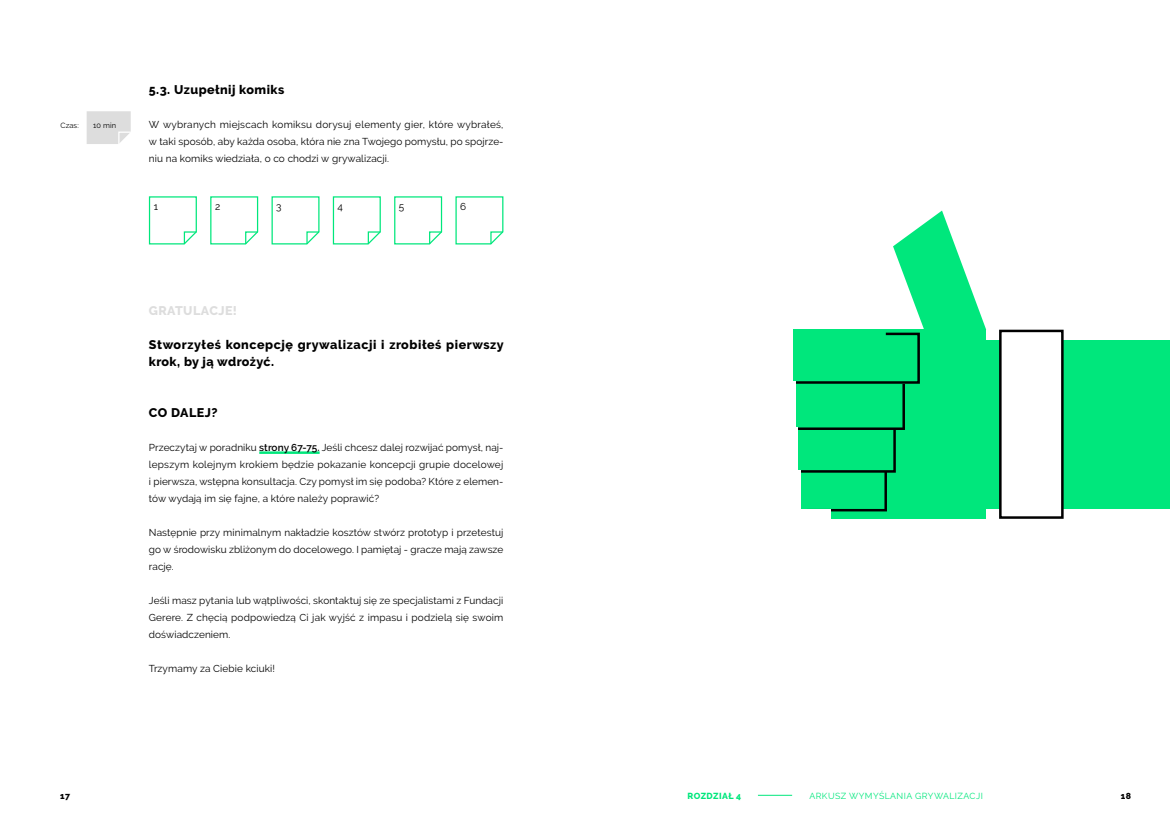
<style>
.page{position:relative;width:1170px;height:833px;background:#fff}
.page>*{position:absolute;margin:0;border:0;box-sizing:border-box;transform-origin:0 0}
.t1{font:800 12.5px/17px "Raleway";letter-spacing:.04em;color:#000}
.t2{font:800 12.5px "Raleway";letter-spacing:.035em;color:#ddd}
.t3{font:10px/17px "Raleway";letter-spacing:.01em;color:#000;text-align:justify}
.t4{font:8.75px "Raleway";letter-spacing:.05em;color:#00e77c}
.t5{font:800 8.75px "Raleway";letter-spacing:.05em;color:#00e77c}
.t6{font:800 8.75px "Raleway";color:#000}
.t7{font:7.5px "Raleway";letter-spacing:.01em;color:#000}
.s1{font-weight:600}
</style>
<div class="page">
<hr style="left:259px;top:451px;width:60px;height:3px;background:#00e77c">
<svg style="left:87px;top:111px;width:44px;height:33px"></svg>
<svg style="left:148px;top:196px;width:49px;height:49px"></svg>
<svg style="left:210px;top:196px;width:49px;height:49px"></svg>
<svg style="left:271px;top:196px;width:49px;height:49px"></svg>
<svg style="left:332px;top:196px;width:49px;height:49px"></svg>
<svg style="left:394px;top:196px;width:49px;height:49px"></svg>
<svg style="left:455px;top:196px;width:49px;height:49px"></svg>
<hr style="left:757px;top:795px;width:35px;height:1px;background:#00e77c">
<div style="left:793px;top:330px;width:193px;height:189px;background:#00e77c"></div>
<div style="left:977px;top:340px;width:192px;height:168px;background:#00e77c"></div>
<div style="left:1000px;top:331px;width:62px;height:186px;background:#fff"></div>
<div style="left:999px;top:330px;width:64px;height:189px;border:2px solid #000"></div>
<svg style="left:793px;top:210px;width:193px;height:175px"></svg>
<hr style="left:902px;top:384px;width:2px;height:45px;background:#000">
<hr style="left:793px;top:427px;width:111px;height:3px;background:#000">
<svg style="left:795px;top:426px;width:102px;height:87px"></svg>
<div style="left:790px;top:509px;width:40px;height:14px;background:#fff"></div>
<div style="left:790px;top:470px;width:10px;height:44px;background:#fff"></div>
<div style="left:787px;top:427px;width:11px;height:51px;background:#fff"></div>
<div style="left:784px;top:381px;width:11px;height:51px;background:#fff"></div>
<p class="t7" style="left:60px;top:121px;width:20px">Czas:</p>
<p class="t7" style="left:93px;top:121px;width:24px">10 min</p>
<p class="t1" style="left:149px;top:81px;width:137px">5.3. Uzupełnij komiks</p>
<p class="t3" style="left:149px;top:116px;width:356px">W wybranych miejscach komiksu dorysuj elementy gier, które wybrałeś, w taki sposób, aby każda osoba, która nie zna Twojego pomysłu, po spojrze&shy;niu na komiks wiedziała, o co chodzi w grywalizacji.</p>
<p class="t3" style="left:154px;top:198px;width:6px">1</p>
<p class="t3" style="left:215px;top:198px;width:7px">2</p>
<p class="t3" style="left:276px;top:198px;width:7px">3</p>
<p class="t3" style="left:337px;top:198px;width:7px">4</p>
<p class="t3" style="left:399px;top:198px;width:7px">5</p>
<p class="t3" style="left:460px;top:198px;width:8px">6</p>
<p class="t2" style="left:149px;top:304px;width:90px">GRATULACJE!</p>
<p class="t1" style="left:149px;top:336px;width:356px">Stworzyłeś koncepcję grywalizacji i zrobiłeś pierwszy krok, by ją wdrożyć.</p>
<p class="t1" style="left:149px;top:404px;width:70px">CO DALEJ?</p>
<p class="t3" style="left:149px;top:439px;width:356px">Przeczytaj w poradniku <span class="s1">strony 67-75.</span> Jeśli chcesz dalej rozwijać pomysł, naj&shy;lepszym kolejnym krokiem będzie pokazanie koncepcji grupie docelowej i pierwsza, wstępna konsultacja. Czy pomysł im się podoba? Które z elemen&shy;tów wydają im się fajne, a które należy poprawić?</p>
<p class="t3" style="left:149px;top:524px;width:356px">Następnie przy minimalnym nakładzie kosztów stwórz prototyp i przetestuj go w środowisku zbliżonym do docelowego. I pamiętaj - gracze mają zawsze rację.</p>
<p class="t3" style="left:149px;top:592px;width:356px">Jeśli masz pytania lub wątpliwości, skontaktuj się ze specjalistami z Fundacji Gerere. Z chęcią podpowiedzą Ci jak wyjść z impasu i podzielą się swoim doświadczeniem.</p>
<p class="t3" style="left:149px;top:660px;width:128px">Trzymamy za Ciebie kciuki!</p>
<p class="t6" style="left:60px;top:790px;width:11px">17</p>
<p class="t5" style="left:687px;top:790px;width:55px">ROZDZIAŁ 4</p>
<p class="t4" style="left:809px;top:790px;width:175px">ARKUSZ WYMYŚLANIA GRYWALIZACJI</p>
<p class="t6" style="left:1120px;top:790px;width:12px">18</p>
</div>
